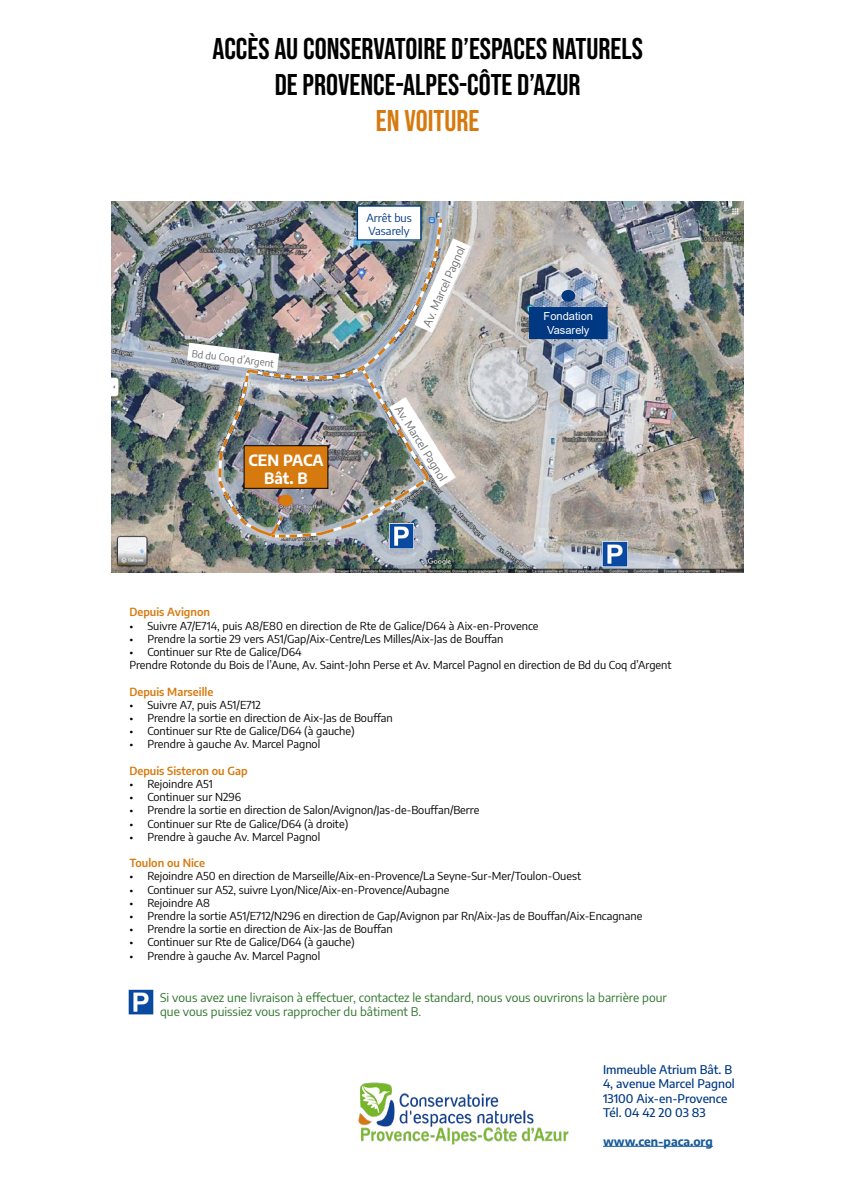
<style>
.page{position:relative;width:842px;height:1191px;background:#fff}
.page>*{position:absolute;margin:0;border:0;box-sizing:border-box;transform-origin:0 0}
.t1{font:30px/36px "Bebas Neue";color:#000;text-align:center}
.t2{font:30px "Bebas Neue";color:#d67a0f}
.t3{font:700 15.3px/18.3px "Encode Sans";color:#fff;text-align:center}
.t4{font:12px/14.4px "Encode Sans";color:#2c732a}
.t5{font:500 12px/14.4px "Encode Sans";color:#003882}
.t6{font:700 12px "Encode Sans";color:#165b9a}
.t7{font:11.1px "Encode Sans";color:#6b6c6e}
.t8{font:11.1px/13.3px "Arial";color:#fff;text-align:center}
.t9{font:11.1px/13.3px "Encode Sans";color:#003882}
.t10{font:11px/13.2px "Encode Sans";color:#000}
.t11{font:600 11px "Encode Sans";color:#d67a0f}
.t12{font:9.7px "Encode Sans";color:#6b6c6e}
</style>
<div class="page">
<hr style="left:603px;top:1146px;width:110px;height:1px;background:#165b9a">
<img style="left:358px;top:1082px;width:211px;height:63px">
<img style="left:112px;top:201px;width:631px;height:372px">
<div style="left:530px;top:308px;width:77px;height:30px;background:#003882"></div>
<div style="left:529px;top:307px;width:79px;height:32px;border:1px solid #003882"></div>
<div style="left:561px;top:290px;width:14px;height:12px;background:#003882;border-radius:50%"></div>
<div style="left:357px;top:206px;width:64px;height:34px;background:#fff"></div>
<div style="left:357px;top:205px;width:65px;height:36px;border:1px solid #003882"></div>
<svg style="left:217px;top:216px;width:227px;height:8px"></svg>
<img style="left:187px;top:224px;width:284px;height:349px">
<img style="left:389px;top:524px;width:25px;height:24px">
<img style="left:602px;top:541px;width:25px;height:25px">
<img style="left:128px;top:989px;width:25px;height:25px">
<h1 class="t1" style="left:212px;top:30px;width:432px">ACCÈS AU CONSERVATOIRE D’ESPACES NATURELS<br>DE PROVENCE-ALPES-CÔTE D’AZUR</h1>
<h1 class="t2" style="left:376px;top:103px;width:105px">EN VOITURE</h1>
<p class="t12" style="left:193px;top:347px;width:84px;rotate:7deg">Bd du Coq d’Argent</p>
<h2 class="t3" style="left:248px;top:450px;width:77px">CEN PACA<br>Bât. B</h2>
<p class="t9" style="left:366px;top:211px;width:47px">Arrêt bus<br>Vasarely</p>
<p class="t7" style="left:419px;top:323px;width:88px;rotate:-66deg">Av. Marcel Pagnol</p>
<p class="t7" style="left:405px;top:402px;width:88px;rotate:58deg">Av. Marcel Pagnol</p>
<p class="t8" style="left:544px;top:310px;width:51px">Fondation<br>Vasarely</p>
<p class="t11" style="left:129px;top:604px;width:82px">Depuis Avignon</p>
<p class="t10" style="left:129px;top:618px;width:411px">• Suivre A7/E714, puis A8/E80 en direction de Rte de Galice/D64 à Aix-en-Provence</p>
<p class="t10" style="left:129px;top:631px;width:376px">• Prendre la sortie 29 vers A51/Gap/Aix-Centre/Les Milles/Aix-Jas de Bouffan</p>
<p class="t10" style="left:129px;top:644px;width:544px">• Continuer sur Rte de Galice/D64<br>Prendre Rotonde du Bois de l’Aune, Av. Saint-John Perse et Av. Marcel Pagnol en direction de Bd du Coq d’Argent</p>
<p class="t11" style="left:129px;top:683px;width:85px">Depuis Marseille</p>
<p class="t10" style="left:129px;top:697px;width:133px">• Suivre A7, puis A51/E712</p>
<p class="t10" style="left:129px;top:710px;width:265px">• Prendre la sortie en direction de Aix-Jas de Bouffan</p>
<p class="t10" style="left:129px;top:724px;width:227px">• Continuer sur Rte de Galice/D64 (à gauche)</p>
<p class="t10" style="left:129px;top:737px;width:192px">• Prendre à gauche Av. Marcel Pagnol</p>
<p class="t11" style="left:129px;top:762px;width:120px">Depuis Sisteron ou Gap</p>
<p class="t10" style="left:129px;top:776px;width:85px">• Rejoindre A51</p>
<p class="t10" style="left:129px;top:790px;width:113px">• Continuer sur N296</p>
<p class="t10" style="left:129px;top:803px;width:352px">• Prendre la sortie en direction de Salon/Avignon/Jas-de-Bouffan/Berre</p>
<p class="t10" style="left:129px;top:816px;width:220px">• Continuer sur Rte de Galice/D64 (à droite)</p>
<p class="t10" style="left:129px;top:829px;width:192px">• Prendre à gauche Av. Marcel Pagnol</p>
<p class="t11" style="left:129px;top:855px;width:77px">Toulon ou Nice</p>
<p class="t10" style="left:129px;top:869px;width:453px">• Rejoindre A50 en direction de Marseille/Aix-en-Provence/La Seyne-Sur-Mer/Toulon-Ouest</p>
<p class="t10" style="left:129px;top:882px;width:321px">• Continuer sur A52, suivre Lyon/Nice/Aix-en-Provence/Aubagne</p>
<p class="t10" style="left:129px;top:895px;width:82px">• Rejoindre A8</p>
<p class="t10" style="left:129px;top:908px;width:515px">• Prendre la sortie A51/E712/N296 en direction de Gap/Avignon par Rn/Aix-Jas de Bouffan/Aix-Encagnane</p>
<p class="t10" style="left:129px;top:922px;width:265px">• Prendre la sortie en direction de Aix-Jas de Bouffan</p>
<p class="t10" style="left:129px;top:935px;width:227px">• Continuer sur Rte de Galice/D64 (à gauche)</p>
<p class="t10" style="left:129px;top:948px;width:192px">• Prendre à gauche Av. Marcel Pagnol</p>
<p class="t4" style="left:160px;top:989px;width:508px">Si vous avez une livraison à effectuer, contactez le standard, nous vous ouvrirons la barrière pour que vous puissiez vous rapprocher du bâtiment B.</p>
<p class="t5" style="left:603px;top:1061px;width:133px">Immeuble Atrium Bât. B<br>4, avenue Marcel Pagnol<br>13100 Aix-en-Provence<br>Tél. 04 42 20 03 83</p>
<p class="t6" style="left:603px;top:1132px;width:111px">www.cen-paca.org</p>
</div>
